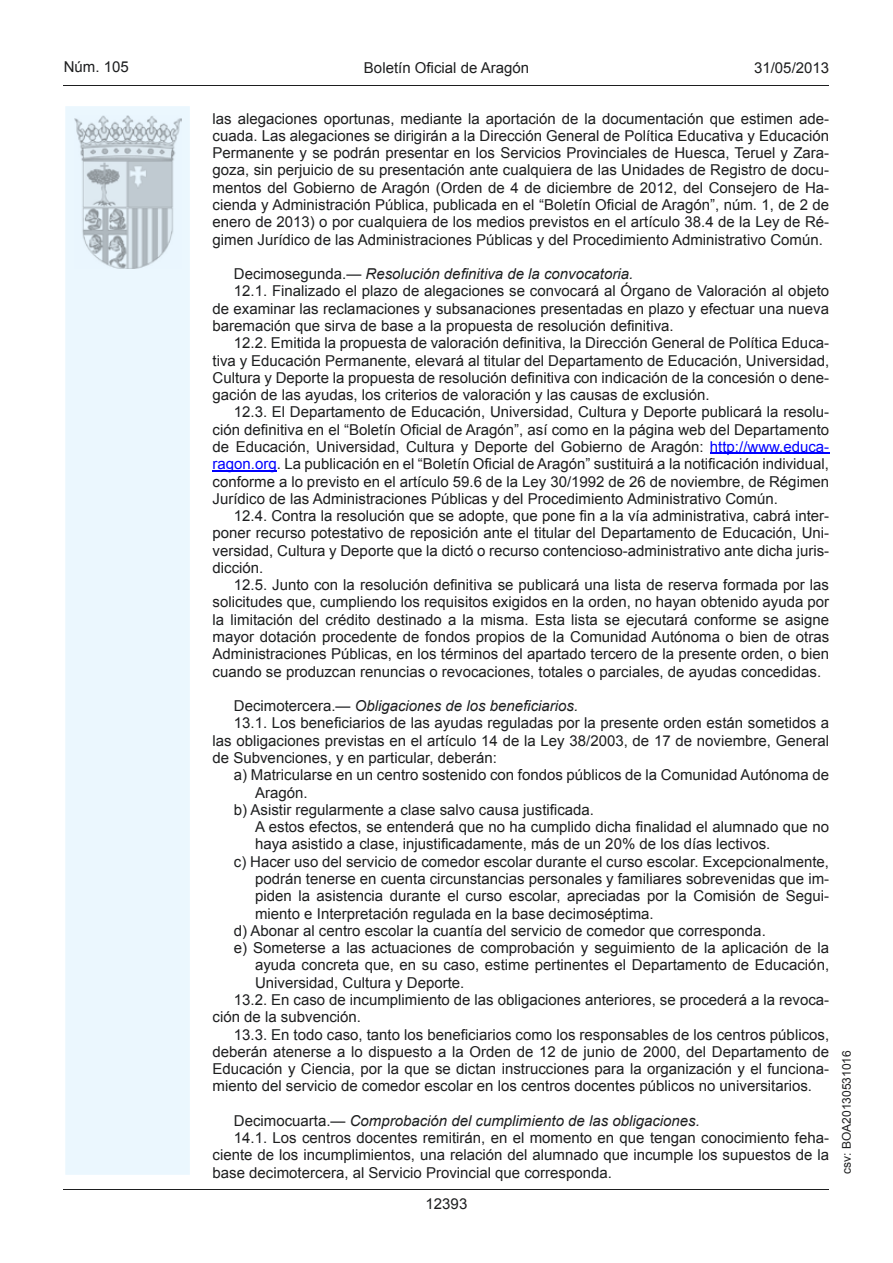
<style>
.page{position:relative;width:893px;height:1263px;background:#fff}
.page>*{position:absolute;margin:0;border:0;box-sizing:border-box;transform-origin:0 0}
.t1{font:15px/17.2px "Arial";color:#1d1e1f;text-align:justify}
.t2{font:italic 15px "Arial";color:#1d1e1f}
.t3{font:12px "Arial";color:#1d1e1f}
.s1{font-style:normal}
.s2{color:#00f}
</style>
<div class="page">
<hr style="left:64px;top:85px;width:765px;height:1px;background:#1d1e1f">
<div style="left:65px;top:106px;width:125px;height:1069px;background:#ebf7fe"></div>
<img style="left:75px;top:115px;width:106px;height:153px">
<hr style="left:64px;top:1189px;width:765px;height:1px;background:#1d1e1f">
<hr style="left:710px;top:453px;width:119px;height:1px;background:#00f">
<hr style="left:213px;top:470px;width:64px;height:1px;background:#00f">
<p class="t1" style="left:64px;top:59px;width:67px">Núm. 105</p>
<p class="t1" style="left:364px;top:59px;width:167px">Boletín Oficial de Aragón</p>
<p class="t1" style="left:754px;top:59px;width:77px">31/05/2013</p>
<p class="t1" style="left:213px;top:110px;width:618px">las alegaciones oportunas, mediante la aportación de la documentación que estimen ade&shy;cuada. Las alegaciones se dirigirán a la Dirección General de Política Educativa y Educación Permanente y se podrán presentar en los Servicios Provinciales de Huesca, Teruel y Zara&shy;goza, sin perjuicio de su presentación ante cualquiera de las Unidades de Registro de docu&shy;mentos del Gobierno de Aragón (Orden de 4 de diciembre de 2012, del Consejero de Ha&shy;cienda y Administración Pública, publicada en el “Boletín Oficial de Aragón”, núm. 1, de 2 de enero de 2013) o por cualquiera de los medios previstos en el artículo 38.4 de la Ley de Ré&shy;gimen Jurídico de las Administraciones Públicas y del Procedimiento Administrativo Común.</p>
<p class="t2" style="left:234px;top:264px;width:401px"><span class="s1">Decimosegunda.—</span> Resolución definitiva de la convocatoria.</p>
<p class="t1" style="left:234px;top:283px;width:597px">12.1. Finalizado el plazo de alegaciones se convocará al Órgano de Valoración al objeto</p>
<p class="t1" style="left:213px;top:300px;width:618px">de examinar las reclamaciones y subsanaciones presentadas en plazo y efectuar una nueva</p>
<p class="t1" style="left:213px;top:317px;width:463px">baremación que sirva de base a la propuesta de resolución definitiva.</p>
<p class="t1" style="left:234px;top:334px;width:597px">12.2. Emitida la propuesta de valoración definitiva, la Dirección General de Política Educa-</p>
<p class="t1" style="left:213px;top:352px;width:618px">tiva y Educación Permanente, elevará al titular del Departamento de Educación, Universidad,</p>
<p class="t1" style="left:213px;top:369px;width:618px">Cultura y Deporte la propuesta de resolución definitiva con indicación de la concesión o dene-</p>
<p class="t1" style="left:213px;top:386px;width:498px">gación de las ayudas, los criterios de valoración y las causas de exclusión.</p>
<p class="t1" style="left:234px;top:404px;width:597px">12.3. El Departamento de Educación, Universidad, Cultura y Deporte publicará la resolu-</p>
<p class="t1" style="left:213px;top:421px;width:618px">ción definitiva en el “Boletín Oficial de Aragón”, así como en la página web del Departamento</p>
<p class="t1" style="left:213px;top:438px;width:618px">de Educación, Universidad, Cultura y Deporte del Gobierno de Aragón: <span class="s2">http://www.educa-</span></p>
<p class="t1" style="left:213px;top:455px;width:618px"><span class="s2">ragon.org</span>. La publicación en el “Boletín Oficial de Aragón” sustituirá a la notificación individual,</p>
<p class="t1" style="left:213px;top:473px;width:618px">conforme a lo previsto en el artículo 59.6 de la Ley 30/1992 de 26 de noviembre, de Régimen</p>
<p class="t1" style="left:213px;top:490px;width:567px">Jurídico de las Administraciones Públicas y del Procedimiento Administrativo Común.</p>
<p class="t1" style="left:234px;top:507px;width:597px">12.4. Contra la resolución que se adopte, que pone fin a la vía administrativa, cabrá inter-</p>
<p class="t1" style="left:213px;top:525px;width:618px">poner recurso potestativo de reposición ante el titular del Departamento de Educación, Uni-</p>
<p class="t1" style="left:213px;top:542px;width:618px">versidad, Cultura y Deporte que la dictó o recurso contencioso-administrativo ante dicha juris-</p>
<p class="t1" style="left:213px;top:559px;width:52px">dicción.</p>
<p class="t1" style="left:234px;top:576px;width:597px">12.5. Junto con la resolución definitiva se publicará una lista de reserva formada por las</p>
<p class="t1" style="left:213px;top:594px;width:618px">solicitudes que, cumpliendo los requisitos exigidos en la orden, no hayan obtenido ayuda por</p>
<p class="t1" style="left:213px;top:611px;width:618px">la limitación del crédito destinado a la misma. Esta lista se ejecutará conforme se asigne</p>
<p class="t1" style="left:213px;top:628px;width:618px">mayor dotación procedente de fondos propios de la Comunidad Autónoma o bien de otras</p>
<p class="t1" style="left:213px;top:646px;width:618px">Administraciones Públicas, en los términos del apartado tercero de la presente orden, o bien</p>
<p class="t1" style="left:213px;top:663px;width:610px">cuando se produzcan renuncias o revocaciones, totales o parciales, de ayudas concedidas.</p>
<p class="t2" style="left:234px;top:696px;width:346px"><span class="s1">Decimotercera.—</span> Obligaciones de los beneficiarios.</p>
<p class="t1" style="left:234px;top:715px;width:597px">13.1. Los beneficiarios de las ayudas reguladas por la presente orden están sometidos a</p>
<p class="t1" style="left:213px;top:732px;width:618px">las obligaciones previstas en el artículo 14 de la Ley 38/2003, de 17 de noviembre, General</p>
<p class="t1" style="left:213px;top:749px;width:286px">de Subvenciones, y en particular, deberán:</p>
<p class="t1" style="left:234px;top:766px;width:597px">a) Matricularse en un centro sostenido con fondos públicos de la Comunidad Autónoma de</p>
<p class="t1" style="left:255px;top:784px;width:54px">Aragón.</p>
<p class="t1" style="left:234px;top:801px;width:362px">b) Asistir regularmente a clase salvo causa justificada.</p>
<p class="t1" style="left:255px;top:818px;width:575px">A estos efectos, se entenderá que no ha cumplido dicha finalidad el alumnado que no</p>
<p class="t1" style="left:255px;top:836px;width:517px">haya asistido a clase, injustificadamente, más de un 20% de los días lectivos.</p>
<p class="t1" style="left:234px;top:853px;width:597px">c) Hacer uso del servicio de comedor escolar durante el curso escolar. Excepcionalmente,</p>
<p class="t1" style="left:255px;top:870px;width:576px">podrán tenerse en cuenta circunstancias personales y familiares sobrevenidas que im-</p>
<p class="t1" style="left:255px;top:887px;width:576px">piden la asistencia durante el curso escolar, apreciadas por la Comisión de Segui-</p>
<p class="t1" style="left:255px;top:905px;width:400px">miento e Interpretación regulada en la base decimoséptima.</p>
<p class="t1" style="left:234px;top:922px;width:533px">d) Abonar al centro escolar la cuantía del servicio de comedor que corresponda.</p>
<p class="t1" style="left:234px;top:939px;width:597px">e) Someterse a las actuaciones de comprobación y seguimiento de la aplicación de la</p>
<p class="t1" style="left:255px;top:957px;width:575px">ayuda concreta que, en su caso, estime pertinentes el Departamento de Educación,</p>
<p class="t1" style="left:255px;top:974px;width:211px">Universidad, Cultura y Deporte.</p>
<p class="t1" style="left:234px;top:991px;width:597px">13.2. En caso de incumplimiento de las obligaciones anteriores, se procederá a la revoca-</p>
<p class="t1" style="left:213px;top:1008px;width:150px">ción de la subvención.</p>
<p class="t1" style="left:234px;top:1026px;width:597px">13.3. En todo caso, tanto los beneficiarios como los responsables de los centros públicos,</p>
<p class="t1" style="left:213px;top:1043px;width:618px">deberán atenerse a lo dispuesto a la Orden de 12 de junio de 2000, del Departamento de</p>
<p class="t1" style="left:213px;top:1060px;width:618px">Educación y Ciencia, por la que se dictan instrucciones para la organización y el funciona-</p>
<p class="t1" style="left:213px;top:1077px;width:601px">miento del servicio de comedor escolar en los centros docentes públicos no universitarios.</p>
<p class="t2" style="left:234px;top:1111px;width:468px"><span class="s1">Decimocuarta.—</span> Comprobación del cumplimiento de las obligaciones.</p>
<p class="t1" style="left:234px;top:1129px;width:597px">14.1. Los centros docentes remitirán, en el momento en que tengan conocimiento feha-</p>
<p class="t1" style="left:213px;top:1147px;width:618px">ciente de los incumplimientos, una relación del alumnado que incumple los supuestos de la</p>
<p class="t1" style="left:213px;top:1164px;width:401px">base decimotercera, al Servicio Provincial que corresponda.</p>
<p class="t1" style="left:426px;top:1195px;width:43px">12393</p>
<p class="t3" style="left:839px;top:1174px;width:125px;rotate:-90deg">csv: BOA20130531016</p>
</div>
